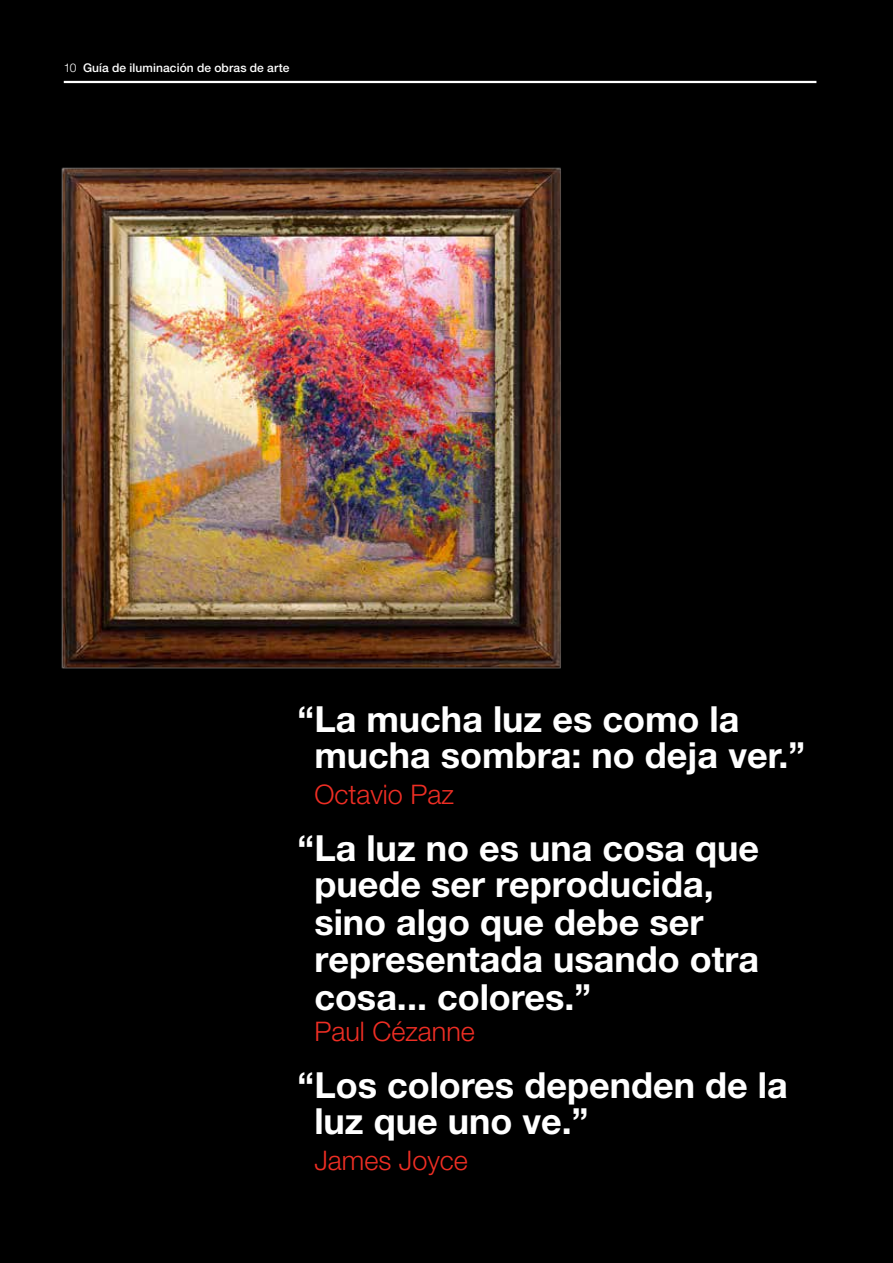
<style>
.page{position:relative;width:893px;height:1263px;background:#000}
.page>*{position:absolute;margin:0;border:0;box-sizing:border-box;transform-origin:0 0}
.t1{font:700 36px/37.3px "Helvetica Neue LT Std";color:#fff}
.t2{font:300 27px "Helvetica Neue LT Std";color:#ee2e24}
.t3{font:500 12px "Helvetica Neue LT Std";letter-spacing:.01em;color:#fff}
.s1{font-weight:300}
</style>
<div class="page">
<hr style="left:64px;top:81px;width:752px;height:2px;background:#fff">
<img style="left:61px;top:167px;width:500px;height:502px">
<p class="t3" style="left:64px;top:61px;width:227px"><span class="s1">10</span> Guía de iluminación de obras de arte</p>
<p class="t1" style="left:314px;top:700px;width:492px;line-height:36px;text-indent:-17px">“La mucha luz es como la mucha sombra: no deja ver.”</p>
<p class="t2" style="left:314px;top:777px;width:141px">Octavio Paz</p>
<p class="t1" style="left:314px;top:828px;width:446px;text-indent:-17px">“La luz no es una cosa que puede ser reproducida, sino algo que debe ser representada usando otra cosa... colores.”</p>
<p class="t2" style="left:314px;top:1015px;width:162px">Paul Cézanne</p>
<p class="t1" style="left:314px;top:1066px;width:475px;line-height:36px;text-indent:-17px">“Los colores dependen de la luz que uno ve.”</p>
<p class="t2" style="left:314px;top:1144px;width:155px">James Joyce</p>
</div>
